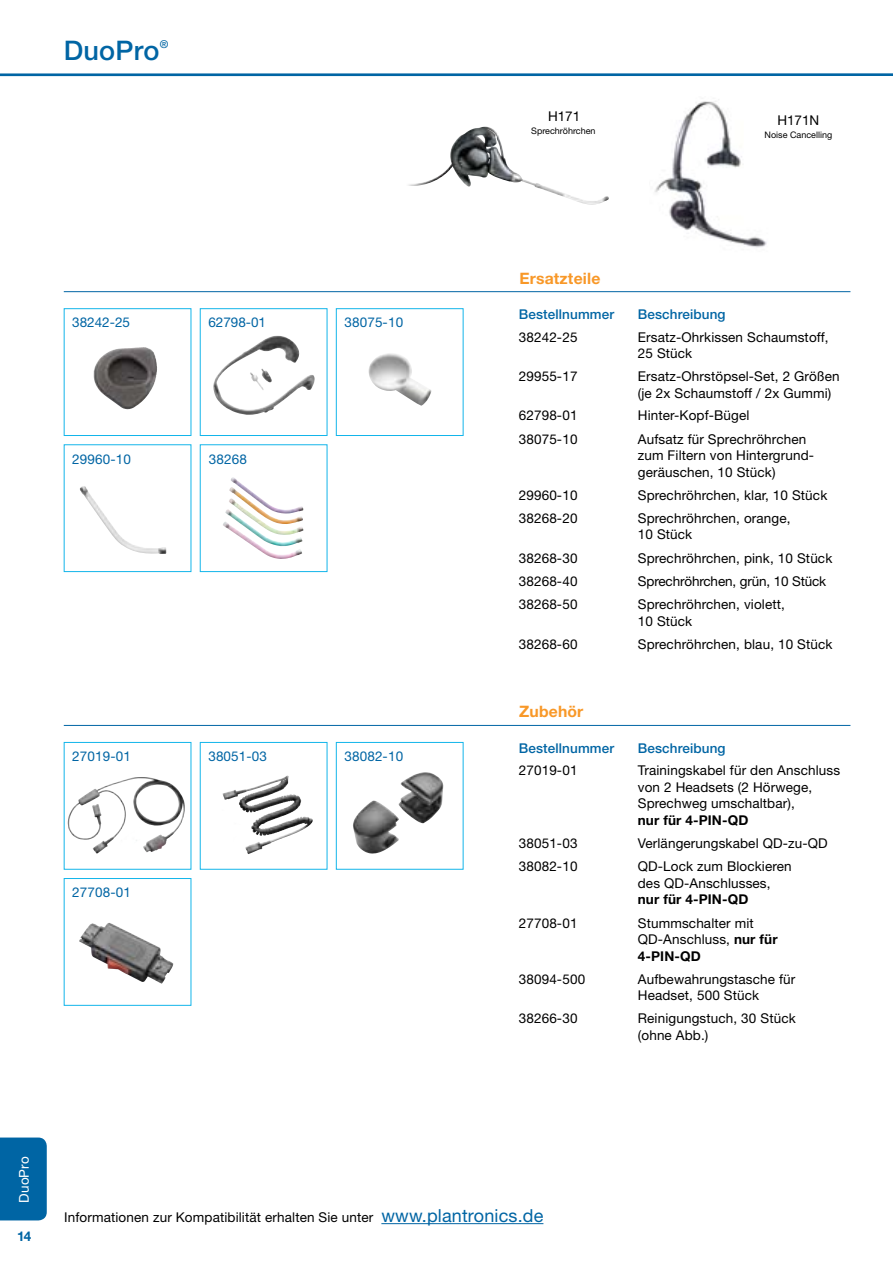
<style>
.page{position:relative;width:893px;height:1263px;background:#fff}
.page>*{position:absolute;margin:0;border:0;box-sizing:border-box;transform-origin:0 0}
.t1{font:500 27px "Helvetica Neue";letter-spacing:.01em;color:#0065a4}
.t2{font:700 15.75px "Helvetica Neue";letter-spacing:.01em;color:#f89828}
.t3{font:13.5px/16.5px "Helvetica Neue";letter-spacing:.01em;color:#000}
.t4{font:13.5px "Helvetica Neue";letter-spacing:.01em;color:#0065a4}
.t5{font:500 13.5px "Helvetica Neue";letter-spacing:.01em;color:#0065a4}
.t6{font:700 13.5px "Helvetica Neue";letter-spacing:.01em;color:#000}
.t7{font:13.5px "Helvetica Neue";letter-spacing:-.01em;color:#000}
.t8{font:13.5px "Helvetica Neue";letter-spacing:.01em;color:#fff}
.t9{font:700 13.5px "Helvetica Neue";color:#0065a4}
.t10{font:500 10.8px "Helvetica Neue";color:#0065a4}
.t11{font:9px "Helvetica Neue";color:#000}
.s1{font-weight:700}
.s2{font-size:18px;color:#0065a4}
</style>
<div class="page">
<hr style="left:0;top:73px;width:893px;height:3px;background:#0065a4">
<img style="left:408px;top:127px;width:201px;height:78px">
<img style="left:654px;top:101px;width:113px;height:147px">
<hr style="left:64px;top:291px;width:786px;height:1px;background:#0065a4">
<img style="left:68px;top:777px;width:67px;height:77px">
<div style="left:64px;top:742px;width:127px;height:128px;border:1px solid #13b5ea"></div>
<hr style="left:64px;top:725px;width:786px;height:1px;background:#0065a4">
<img style="left:369px;top:353px;width:63px;height:53px">
<div style="left:336px;top:308px;width:127px;height:128px;border:1px solid #13b5ea"></div>
<img style="left:80px;top:486px;width:86px;height:68px">
<img style="left:213px;top:336px;width:102px;height:79px">
<div style="left:200px;top:308px;width:127px;height:128px;border:1px solid #13b5ea"></div>
<div style="left:64px;top:308px;width:127px;height:128px;border:1px solid #13b5ea"></div>
<img style="left:94px;top:347px;width:61px;height:62px">
<img style="left:223px;top:477px;width:81px;height:82px">
<div style="left:0;top:1137px;width:47px;height:83px;background:#0065a4"></div>
<img style="left:79px;top:923px;width:94px;height:61px">
<div style="left:64px;top:878px;width:127px;height:128px;border:1px solid #13b5ea"></div>
<img style="left:353px;top:772px;width:90px;height:82px">
<div style="left:336px;top:742px;width:127px;height:128px;border:1px solid #13b5ea"></div>
<img style="left:222px;top:776px;width:65px;height:24px">
<div style="left:200px;top:742px;width:127px;height:128px;border:1px solid #13b5ea"></div>
<hr style="left:381px;top:1223px;width:162px;height:1px;background:#0065a4">
<h1 class="t1" style="left:64px;top:34px;width:97px">DuoPro</h1>
<p class="t10" style="left:160px;top:38px;width:10px">®</p>
<p class="t3" style="left:548px;top:108px;width:34px">H171</p>
<p class="t11" style="left:531px;top:125px;width:66px">Sprechröhrchen</p>
<p class="t3" style="left:777px;top:112px;width:44px">H171N</p>
<p class="t11" style="left:765px;top:130px;width:69px">Noise Cancelling</p>
<p class="t4" style="left:72px;top:315px;width:59px">38242-25</p>
<p class="t4" style="left:208px;top:315px;width:59px">62798-01</p>
<p class="t4" style="left:72px;top:451px;width:60px">29960-10</p>
<p class="t4" style="left:209px;top:451px;width:40px">38268</p>
<p class="t4" style="left:344px;top:315px;width:60px">38075-10</p>
<p class="t4" style="left:72px;top:748px;width:60px">27019-01</p>
<p class="t4" style="left:72px;top:884px;width:60px">27708-01</p>
<p class="t4" style="left:208px;top:748px;width:60px">38051-03</p>
<p class="t4" style="left:344px;top:748px;width:60px">38082-10</p>
<p class="t2" style="left:519px;top:268px;width:82px">Ersatzteile</p>
<p class="t5" style="left:519px;top:306px;width:97px">Bestellnummer</p>
<p class="t5" style="left:638px;top:306px;width:89px">Beschreibung</p>
<p class="t3" style="left:519px;top:328px;width:60px">38242-25</p>
<p class="t3" style="left:638px;top:328px;width:192px">Ersatz-Ohrkissen Schaumstoff,<br>25 Stück</p>
<p class="t3" style="left:519px;top:368px;width:60px">29955-17</p>
<p class="t3" style="left:638px;top:368px;width:203px">Ersatz-Ohrstöpsel-Set, 2 Größen (je 2x Schaumstoff / 2x Gummi)</p>
<p class="t3" style="left:519px;top:407px;width:60px">62798-01</p>
<p class="t3" style="left:638px;top:407px;width:113px">Hinter-Kopf-Bügel</p>
<p class="t3" style="left:519px;top:430px;width:60px">38075-10</p>
<p class="t3" style="left:638px;top:430px;width:178px">Aufsatz für Sprechröhrchen zum Filtern von Hintergrund&shy;geräuschen, 10 Stück)</p>
<p class="t3" style="left:519px;top:486px;width:60px">29960-10</p>
<p class="t3" style="left:638px;top:486px;width:191px">Sprechröhrchen, klar, 10 Stück</p>
<p class="t3" style="left:519px;top:510px;width:60px">38268-20</p>
<p class="t3" style="left:638px;top:510px;width:154px">Sprechröhrchen, orange,<br>10 Stück</p>
<p class="t3" style="left:519px;top:549px;width:60px">38268-30</p>
<p class="t3" style="left:638px;top:549px;width:196px">Sprechröhrchen, pink, 10 Stück</p>
<p class="t3" style="left:519px;top:573px;width:60px">38268-40</p>
<p class="t7" style="left:638px;top:573px;width:190px">Sprechröhrchen, grün, 10 Stück</p>
<p class="t3" style="left:519px;top:596px;width:60px">38268-50</p>
<p class="t3" style="left:638px;top:596px;width:149px">Sprechröhrchen, violett,<br>10 Stück</p>
<p class="t3" style="left:519px;top:636px;width:60px">38268-60</p>
<p class="t3" style="left:638px;top:636px;width:196px">Sprechröhrchen, blau, 10 Stück</p>
<p class="t2" style="left:519px;top:702px;width:66px">Zubehör</p>
<p class="t5" style="left:519px;top:740px;width:97px">Bestellnummer</p>
<p class="t5" style="left:638px;top:740px;width:89px">Beschreibung</p>
<p class="t3" style="left:519px;top:762px;width:60px">27019-01</p>
<p class="t3" style="left:638px;top:762px;width:204px">Trainingskabel für den Anschluss von 2 Headsets (2 Hörwege,<br>Sprechweg umschaltbar),</p>
<p class="t6" style="left:638px;top:812px;width:112px">nur für 4-PIN-QD</p>
<p class="t3" style="left:519px;top:835px;width:60px">38051-03</p>
<p class="t3" style="left:638px;top:835px;width:191px">Verlängerungskabel QD-zu-QD</p>
<p class="t3" style="left:519px;top:858px;width:60px">38082-10</p>
<p class="t3" style="left:638px;top:858px;width:155px">QD-Lock zum Blockieren des QD-Anschlusses,</p>
<p class="t6" style="left:638px;top:891px;width:112px">nur für 4-PIN-QD</p>
<p class="t3" style="left:519px;top:914px;width:60px">27708-01</p>
<p class="t3" style="left:638px;top:914px;width:141px">Stummschalter mit<br>QD-Anschluss, <span class="s1">nur für<br>4-PIN-QD</span></p>
<p class="t3" style="left:519px;top:971px;width:68px">38094-500</p>
<p class="t3" style="left:638px;top:971px;width:159px">Aufbewahrungstasche für<br>Headset, 500 Stück</p>
<p class="t3" style="left:519px;top:1010px;width:60px">38266-30</p>
<p class="t3" style="left:638px;top:1010px;width:159px">Reinigungstuch, 30 Stück (ohne Abb.)</p>
<p class="t8" style="left:16px;top:1203px;width:48px;rotate:-90deg">DuoPro</p>
<p class="t9" style="left:17px;top:1227px;width:16px">14</p>
<p class="t3" style="left:64px;top:1208px;width:481px">Informationen zur Kompatibilität erhalten Sie unter <span class="s2">www.plantronics.de</span></p>
</div>
